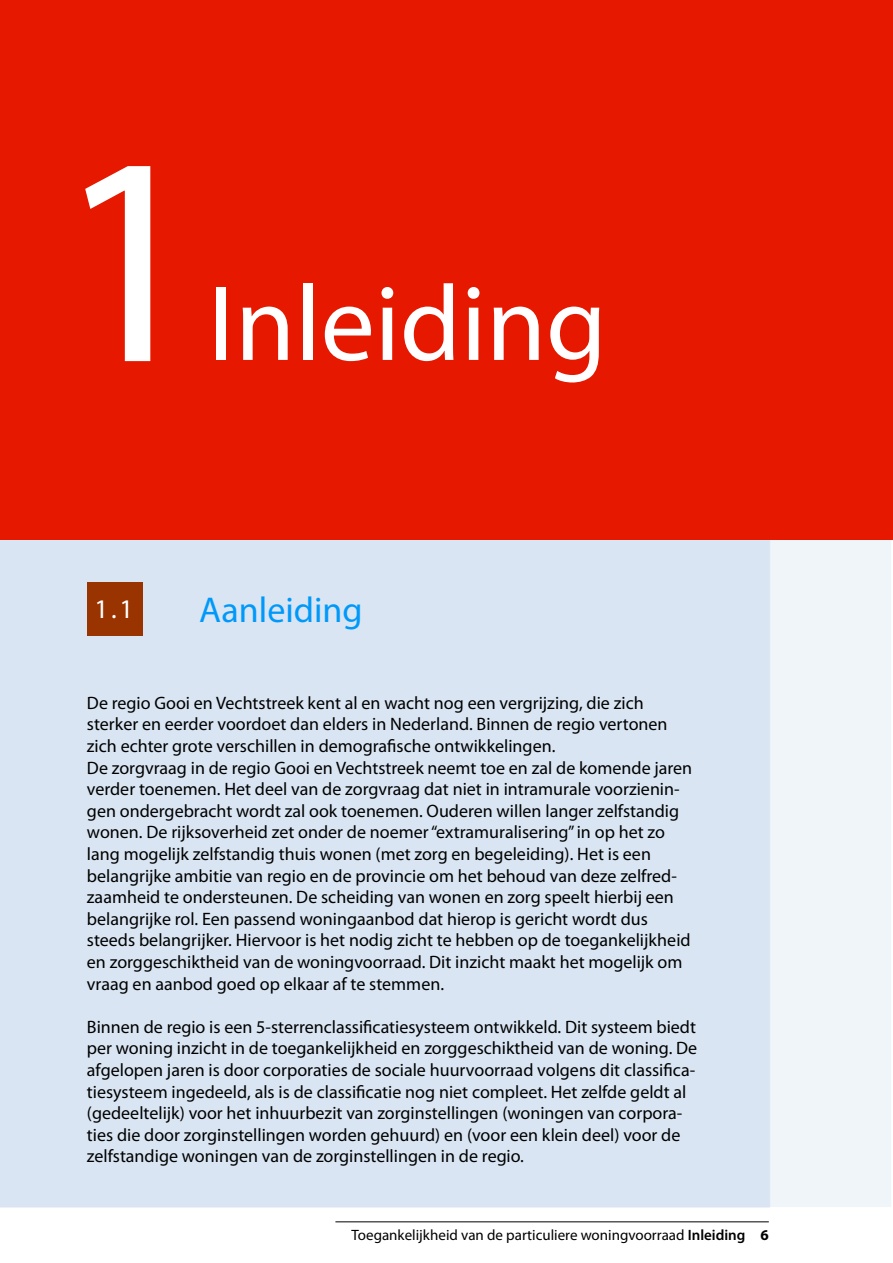
<style>
.page{position:relative;width:893px;height:1263px;background:#fff}
.page>*{position:absolute;margin:0;border:0;box-sizing:border-box;transform-origin:0 0}
.t1{font:300px "Myriad Pro";color:#fff}
.t2{font:108px "Myriad Pro";color:#fff}
.t3{font:36px "Myriad Pro";color:#0099fa}
.t4{font:27px "Myriad Pro";color:#fff}
.t5{font:18px/21.6px "Myriad Pro";color:#000}
.t6{font:15px "Myriad Pro";color:#000}
.s1{font-weight:600}
.s2{font-weight:700}
</style>
<div class="page">
<div style="left:0;top:539px;width:769px;height:669px;background:#d9e5f2"></div>
<div style="left:770px;top:537px;width:122px;height:671px;background:#f0f5fa"></div>
<div style="left:769px;top:536px;width:124px;height:672px;border:2px solid #fff"></div>
<div style="left:0;top:0;width:893px;height:539px;background:#e61900"></div>
<div style="left:87px;top:583px;width:55px;height:53px;background:#930"></div>
<hr style="left:335px;top:1221px;width:434px;height:1px;background:#000">
<h1 class="t1" style="left:54px;top:145px;width:155px">1</h1>
<h2 class="t2" style="left:208px;top:282px;width:400px">Inleiding</h2>
<h3 class="t4" style="left:95px;top:598px;width:40px">1.1</h3>
<h3 class="t3" style="left:199px;top:596px;width:165px">Aanleiding</h3>
<p class="t5" style="left:87px;top:693px;width:607px">De regio Gooi en Vechtstreek kent al en wacht nog een vergrijzing, die zich sterker en eerder voordoet dan elders in Nederland. Binnen de regio vertonen zich echter grote verschillen in demografische ontwikkelingen.<br>De zorgvraag in de regio Gooi en Vechtstreek neemt toe en zal de komende jaren verder toenemen. Het deel van de zorgvraag dat niet in intramurale voorzienin&shy;gen ondergebracht wordt zal ook toenemen. Ouderen willen langer zelfstandig wonen. De rijksoverheid zet onder de noemer “extramuralisering” in op het zo lang mogelijk zelfstandig thuis wonen (met zorg en begeleiding). Het is een belangrijke ambitie van regio en de provincie om het behoud van deze zelfred&shy;zaamheid te ondersteunen. De scheiding van wonen en zorg speelt hierbij een belangrijke rol. Een passend woningaanbod dat hierop is gericht wordt dus steeds belangrijker. Hiervoor is het nodig zicht te hebben op de toegankelijkheid en zorggeschiktheid van de woningvoorraad. Dit inzicht maakt het mogelijk om vraag en aanbod goed op elkaar af te stemmen.</p>
<p class="t5" style="left:87px;top:1017px;width:612px">Binnen de regio is een 5-sterrenclassificatiesysteem ontwikkeld. Dit systeem biedt per woning inzicht in de toegankelijkheid en zorggeschiktheid van de woning. De afgelopen jaren is door corporaties de sociale huurvoorraad volgens dit classifica&shy;tiesysteem ingedeeld, als is de classificatie nog niet compleet. Het zelfde geldt al (gedeeltelijk) voor het inhuurbezit van zorginstellingen (woningen van corpora&shy;ties die door zorginstellingen worden gehuurd) en (voor een klein deel) voor de zelfstandige woningen van de zorginstellingen in de regio.</p>
<p class="t6" style="left:352px;top:1229px;width:419px">Toegankelijkheid van de particuliere woningvoorraad <span class="s1">Inleiding</span> <span class="s2">6</span></p>
</div>
